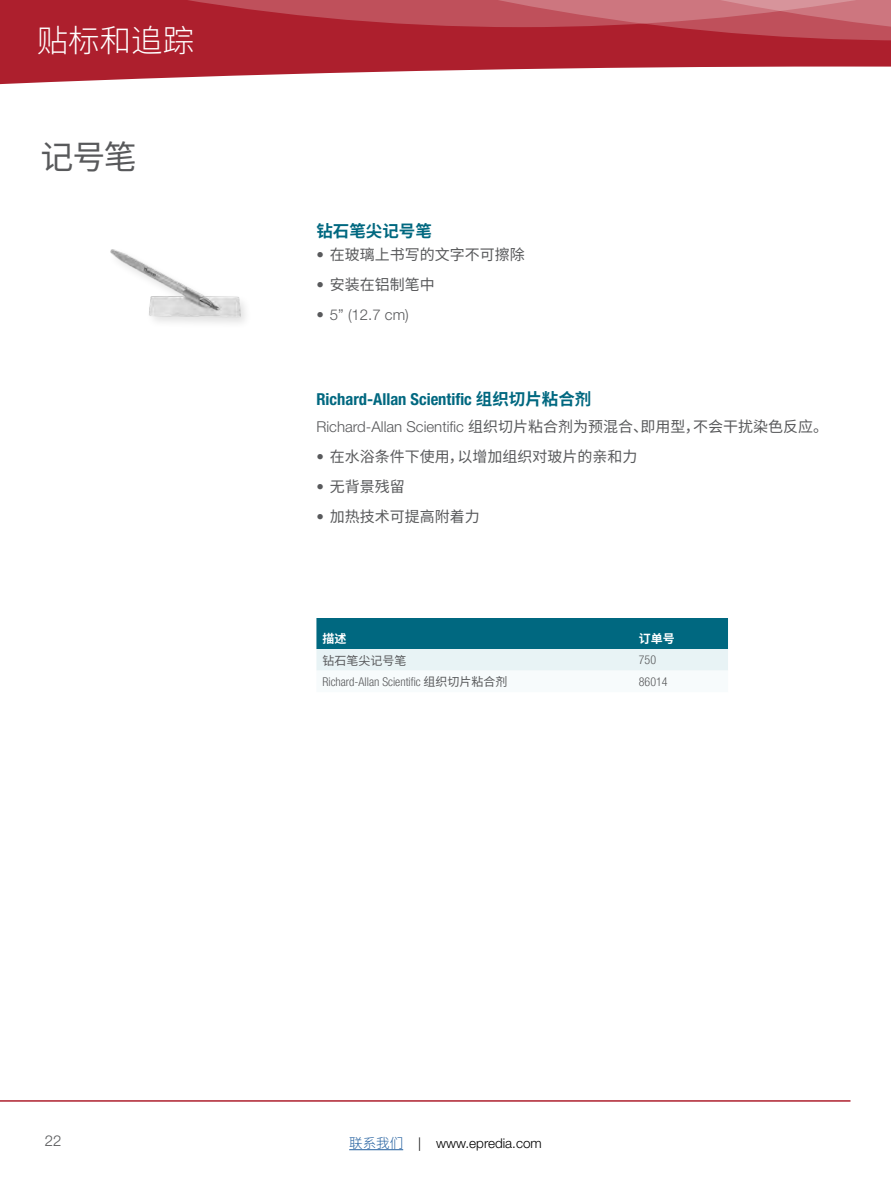
<style>
.page{position:relative;width:891px;height:1188px;background:#fff}
.page>*{position:absolute;margin:0;border:0;box-sizing:border-box;transform-origin:0 0}
.t1{font:33px "Noto Sans CJ Ksc";color:#58595b}
.t2{font:300 31.5px "Noto Sans CJ Ksc";color:#fff}
.t3{font:700 condensed 16.5px "Helvetica Neue LT Std";color:#006880}
.t4{font:700 16.5px "Noto Sans CJ Ksc";color:#006880}
.t5{font:15px "Noto Sans CJ Ksc";color:#58595b}
.t6{font:300 15px "Helvetica Neue LT Std";color:#58595b}
.t7{font:300 13.5px "Helvetica Neue LT Std";color:#000}
.t8{font:300 condensed 12px "Helvetica Neue LT Pro";color:#58595b}
.t9{font:12px "Noto Sans CJ Ksc";color:#58595b}
.t10{font:700 12px "Noto Sans CJ Ksc";color:#fff}
.s1{font-family:"Helvetica Neue LT Std";font-weight:300}
.s2{font-family:"Noto Sans CJ Ksc";font-stretch:normal}
.s3{font-family:"Noto Sans CJ Ksc";font-weight:400;font-stretch:normal}
.s4{font-family:"Noto Sans CJ Ksc";color:#215e9e}
</style>
<div class="page">
<hr style="left:349px;top:1149px;width:54px;height:1px;background:#215e9e">
<hr style="left:0;top:1100px;width:850px;height:2px;background:#ad1f2d">
<div style="left:0;top:0;width:891px;height:102px;background:#ad1f2d"></div>
<svg style="left:0;top:67px;width:891px;height:35px;background:#f2dee0"></svg>
<svg style="left:188px;top:0;width:703px;height:40px"></svg>
<img style="left:110px;top:249px;width:136px;height:74px">
<svg style="left:316px;top:618px;width:412px;height:53px;background:#60a1b0"></svg>
<h2 class="t2" style="left:37px;top:23px;width:159px">贴标和追踪</h2>
<h1 class="t1" style="left:41px;top:138px;width:98px">记号笔</h1>
<p class="t4" style="left:316px;top:221px;width:117px">钻石笔尖记号笔</p>
<p class="t5" style="left:316px;top:246px;width:210px"><span class="s1">•</span> 在玻璃上书写的文字不可擦除</p>
<p class="t5" style="left:316px;top:276px;width:120px"><span class="s1">•</span> 安装在铝制笔中</p>
<p class="t6" style="left:316px;top:306px;width:94px">• 5” (12.7 cm)</p>
<p class="t3" style="left:316px;top:389px;width:276px">Richard-Allan Scientific <span class="s2">组织切片粘合剂</span></p>
<p class="t5" style="left:316px;top:418px;width:513px"><span class="s1">Richard-Allan Scientific</span> 组织切片粘合剂为预混合、即用型，不会干扰染色反应。</p>
<p class="t5" style="left:316px;top:448px;width:323px"><span class="s1">•</span> 在水浴条件下使用，以增加组织对玻片的亲和力</p>
<p class="t5" style="left:316px;top:478px;width:90px"><span class="s1">•</span> 无背景残留</p>
<p class="t5" style="left:316px;top:508px;width:165px"><span class="s1">•</span> 加热技术可提高附着力</p>
<p class="t10" style="left:322px;top:632px;width:25px">描述</p>
<p class="t10" style="left:639px;top:632px;width:37px">订单号</p>
<p class="t9" style="left:322px;top:653px;width:85px">钻石笔尖记号笔</p>
<p class="t8" style="left:639px;top:653px;width:19px">750</p>
<p class="t8" style="left:322px;top:675px;width:187px">Richard-Allan Scientific <span class="s3">组织切片粘合剂</span></p>
<p class="t8" style="left:639px;top:674px;width:30px">86014</p>
<p class="t6" style="left:45px;top:1131px;width:18px">22</p>
<p class="t7" style="left:349px;top:1135px;width:194px"><span class="s4">联系我们</span> | www.epredia.com</p>
</div>
